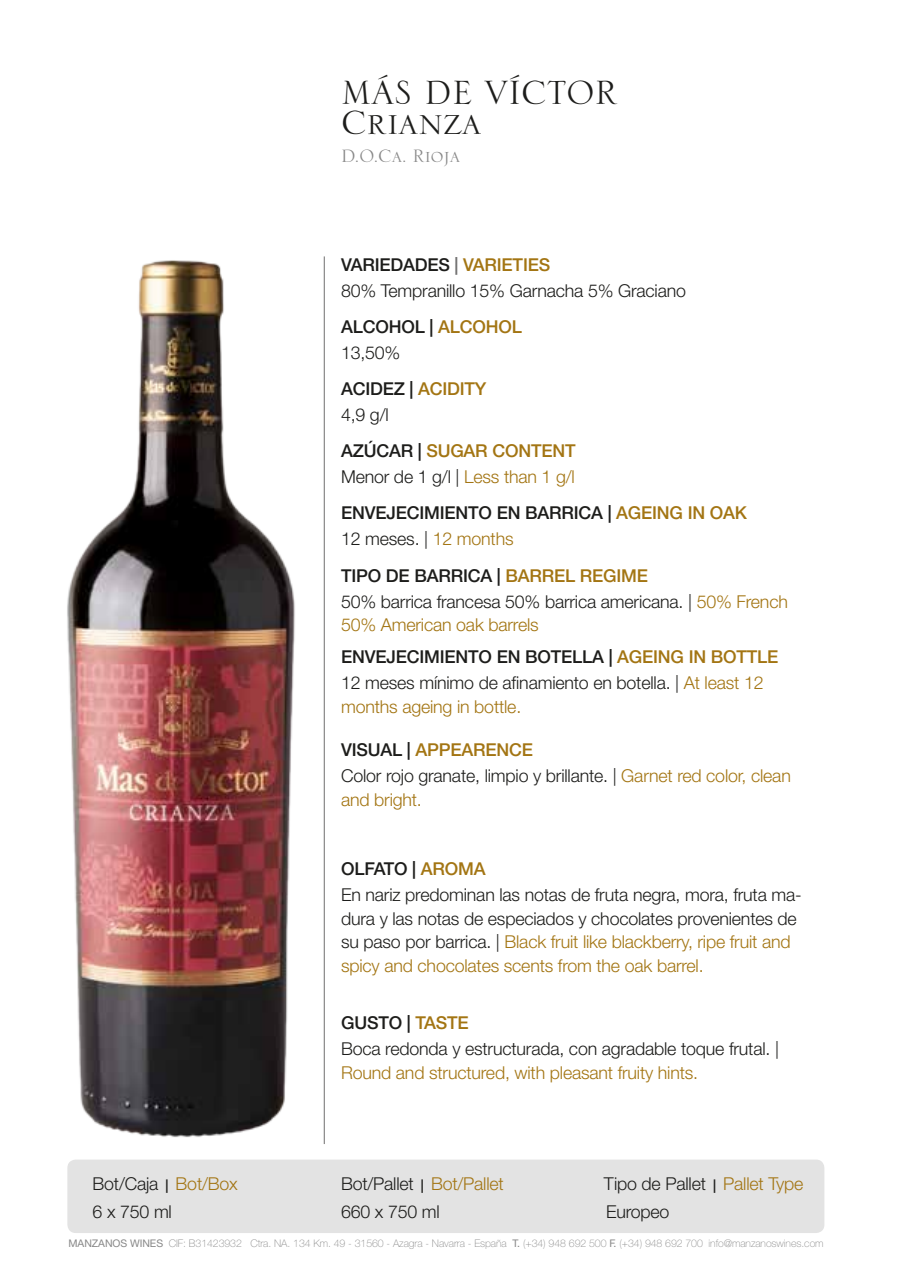
<style>
.page{position:relative;width:910px;height:1280px;background:#fff}
.page>*{position:absolute;margin:0;border:0;box-sizing:border-box;transform-origin:0 0}
.t1{font:44.4px "Serlio LT Std";color:#1d1d1b}
.t2{font:23.7px "Serlio LT Std";color:#878787}
.t3{font:300 17.7px/23.7px "Helvetica Neue LT Std";letter-spacing:-.01em;color:#1d1d1b}
.t4{font:500 17.7px "Helvetica Neue LT Std";letter-spacing:-.01em;color:#1d1d1b}
.t5{font:300 17.7px "Helvetica Neue LT Std";letter-spacing:-.01em;color:#a37513}
.t6{font:500 17.7px "Helvetica Neue LT Std";letter-spacing:-.01em;color:#a37513}
.t7{font:100 10.5px "Helvetica Neue LT Std";letter-spacing:-.005em;color:#878787}
.s1{color:#706f6f}
.s2{color:#a37513}
.s3{color:#1d1d1b}
.s4{font-weight:500;font-size:13.5px}
.s5{font-weight:400}
</style>
<div class="page">
<img style="left:67px;top:256px;width:257px;height:884px">
<div style="left:67px;top:1159px;width:757px;height:74px;background:#e3e3e3;border-radius:8px"></div>
<hr style="left:324px;top:256px;width:1px;height:888px;background:#706f6f">
<h1 class="t1" style="left:341px;top:71px;width:278px">MÁS DE VÍCTOR</h1>
<h1 class="t1" style="left:341px;top:101px;width:142px">Crianza</h1>
<h2 class="t2" style="left:341px;top:145px;width:121px">D.O.Ca. Rioja</h2>
<p class="t4" style="left:341px;top:254px;width:211px">VARIEDADES <span class="s1">|</span> <span class="s2">VARIETIES</span></p>
<p class="t3" style="left:341px;top:278px;width:346px">80% Tempranillo 15% Garnacha 5% Graciano</p>
<p class="t4" style="left:341px;top:316px;width:182px">ALCOHOL | <span class="s2">ALCOHOL</span></p>
<p class="t3" style="left:341px;top:341px;width:61px">13,50%</p>
<p class="t4" style="left:341px;top:378px;width:147px">ACIDEZ | <span class="s2">ACIDITY</span></p>
<p class="t3" style="left:341px;top:403px;width:49px">4,9 g/l</p>
<p class="t6" style="left:341px;top:440px;width:236px"><span class="s3">AZÚCAR |</span> SUGAR CONTENT</p>
<p class="t3" style="left:341px;top:465px;width:235px">Menor de 1 g/l | <span class="s2">Less than 1 g/l</span></p>
<p class="t4" style="left:341px;top:502px;width:407px">ENVEJECIMIENTO EN BARRICA | <span class="s2">AGEING IN OAK</span></p>
<p class="t3" style="left:341px;top:527px;width:174px">12 meses. | <span class="s2">12 months</span></p>
<p class="t4" style="left:341px;top:565px;width:309px">TIPO DE BARRICA | <span class="s2">BARREL REGIME</span></p>
<p class="t3" style="left:341px;top:589px;width:448px">50% barrica francesa 50% barrica americana. | <span class="s2">50% French<br>50% American oak barrels</span></p>
<p class="t4" style="left:341px;top:646px;width:439px">ENVEJECIMIENTO EN BOTELLA | <span class="s2">AGEING IN BOTTLE</span></p>
<p class="t3" style="left:341px;top:671px;width:424px">12 meses mínimo de afinamiento en botella. | <span class="s2">At least 12 months ageing in bottle.</span></p>
<p class="t6" style="left:341px;top:740px;width:193px"><span class="s3">VISUAL |</span> APPEARENCE</p>
<p class="t3" style="left:341px;top:764px;width:451px">Color rojo granate, limpio y brillante. | <span class="s2">Garnet red color, clean and bright.</span></p>
<p class="t4" style="left:341px;top:858px;width:146px">OLFATO | <span class="s2">AROMA</span></p>
<p class="t3" style="left:341px;top:882px;width:462px">En nariz predominan las notas de fruta negra, mora, fruta ma&shy;dura y las notas de especiados y chocolates provenientes de su paso por barrica. | <span class="s2">Black fruit like blackberry, ripe fruit and spicy and chocolates scents from the oak barrel.</span></p>
<p class="t4" style="left:341px;top:1012px;width:129px">GUSTO | <span class="s2">TASTE</span></p>
<p class="t3" style="left:341px;top:1036px;width:439px">Boca redonda y estructurada, con agradable toque frutal. |</p>
<p class="t5" style="left:341px;top:1061px;width:359px">Round and structured, with pleasant fruity hints.</p>
<p class="t3" style="left:93px;top:1171px;width:147px">Bot/Caja <span class="s4">|</span> <span class="s2">Bot/Box</span></p>
<p class="t3" style="left:341px;top:1171px;width:164px">Bot/Pallet <span class="s4">|</span> <span class="s2">Bot/Pallet</span></p>
<p class="t3" style="left:604px;top:1171px;width:201px">Tipo de Pallet <span class="s4">|</span> <span class="s2">Pallet Type</span></p>
<p class="t3" style="left:93px;top:1199px;width:81px">6 x 750 ml</p>
<p class="t3" style="left:341px;top:1199px;width:100px">660 x 750 ml</p>
<p class="t3" style="left:606px;top:1199px;width:65px">Europeo</p>
<p class="t7" style="left:69px;top:1237px;width:757px"><span class="s5">MANZANOS WINES</span> CIF: B31423932 Ctra. NA. 134 Km. 49 - 31560 - Azagra - Navarra - España <span class="s5">T.</span> (+34) 948 692 500 <span class="s5">F.</span> (+34) 948 692 700 info@manzanoswines.com</p>
</div>
